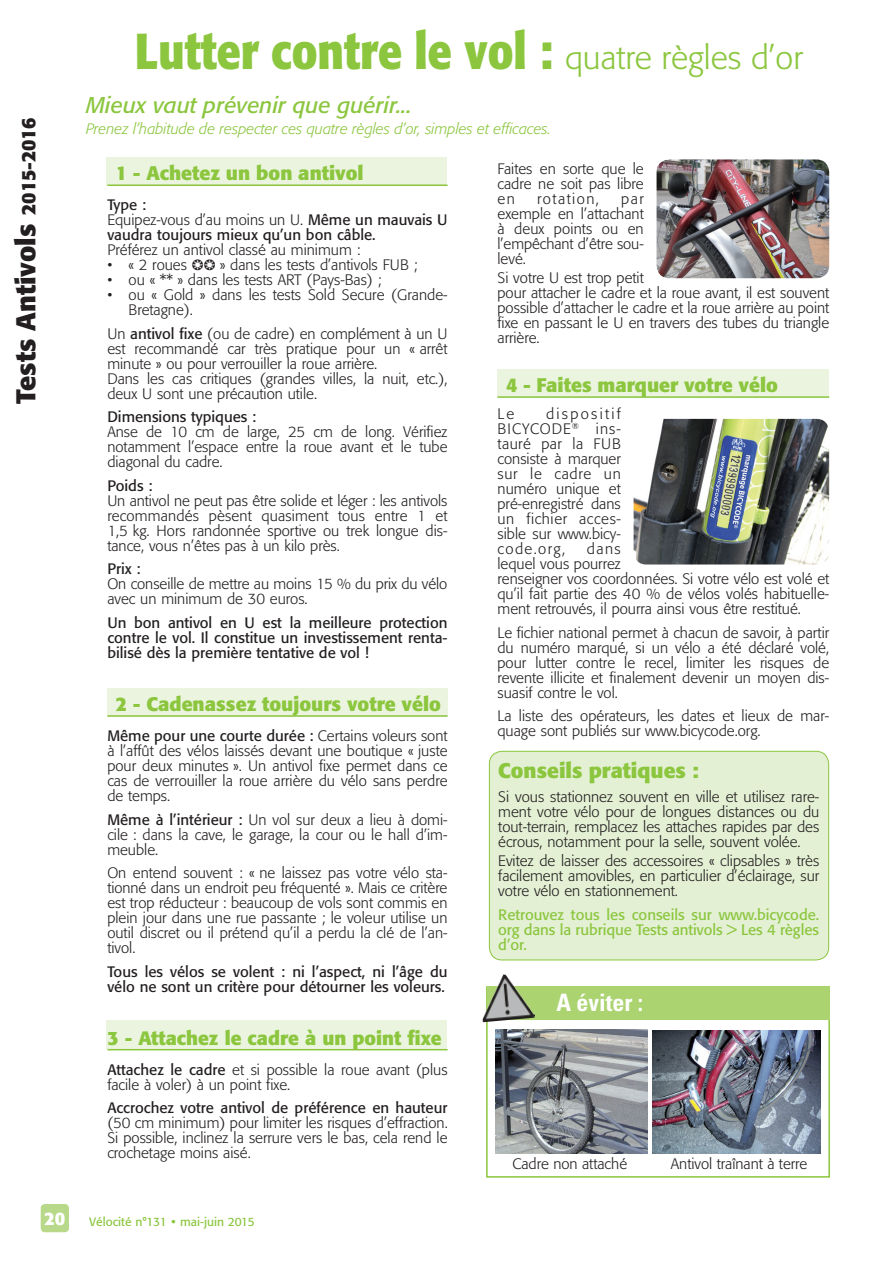
<style>
.page{position:relative;width:893px;height:1263px;background:#fff}
.page>*{position:absolute;margin:0;border:0;box-sizing:border-box;transform-origin:0 0}
.t1{font:700 49.8px "Formata";color:#8bc63e;scale:.86 1}
.t2{font:700 27px "Formata";color:#231f20}
.t3{font:700 condensed 24px "Univers";color:#fff}
.t4{font:italic 22.5px "Formata";color:#8bc63e}
.t5{font:700 21px "Formata";color:#8bc63e}
.t6{font:700 19.5px "Formata";color:#8bc63e}
.t7{font:700 19.2px "Formata";color:#8bc63e}
.t8{font:700 18px "Formata";color:#fff}
.t9{font:300 15px/15px "Formata";color:#231f20;text-align:justify}
.t10{font:15px/15px "Formata";color:#231f20}
.t11{font:15px/15px "Formata";letter-spacing:-.005em;color:#8bc63e;text-align:justify}
.t12{font:italic 300 15px "Formata";color:#8bc63e}
.t13{font:300 15px "Formata";letter-spacing:.095em;color:#231f20}
.t14{font:12px "Formata";color:#8bc63e}
.s1{font-size:19.5px}
.s2{font-weight:300;font-size:32.85px}
.s3{font-weight:300}
.s4{font-weight:400}
</style>
<div class="page">
<div style="left:41px;top:1204px;width:28px;height:28px;background:#b8d989;border-radius:4px"></div>
<div style="left:497px;top:369px;width:332px;height:29px;background:#ebf4de"></div>
<div style="left:106px;top:1020px;width:340px;height:29px;background:#ebf4de"></div>
<div style="left:107px;top:688px;width:341px;height:29px;background:#ebf4de"></div>
<div style="left:106px;top:157px;width:341px;height:29px;background:#ebf4de"></div>
<img style="left:634px;top:419px;width:195px;height:145px">
<img style="left:657px;top:159px;width:172px;height:119px">
<div style="left:486px;top:986px;width:344px;height:191px;background:#fff;border:2px solid #8bc63e"></div>
<img style="left:652px;top:1030px;width:168px;height:123px">
<img style="left:495px;top:1029px;width:152px;height:124px">
<div style="left:489px;top:751px;width:340px;height:209px;background:#e4f0d4;border-radius:13px"></div>
<div style="left:489px;top:751px;width:340px;height:209px;border:1px solid #8bc63e;border-radius:13px"></div>
<div style="left:487px;top:986px;width:342px;height:34px;background:#abd370"></div>
<img style="left:482px;top:974px;width:53px;height:48px">
<hr style="left:107px;top:184px;width:341px;height:2px;background:#8bc63e">
<hr style="left:107px;top:715px;width:341px;height:2px;background:#8bc63e">
<hr style="left:107px;top:1049px;width:341px;height:1px;background:#8bc63e">
<hr style="left:497px;top:396px;width:332px;height:2px;background:#8bc63e">
<h2 class="t2" style="left:9px;top:403px;width:288px;rotate:-90deg">Tests Antivols <span class="s1">2015-2016</span></h2>
<h1 class="t1" style="left:135px;top:20px;width:778px">Lutter contre le vol : <span class="s2">quatre règles d’or</span></h1>
<h3 class="t4" style="left:86px;top:92px;width:327px">Mieux vaut prévenir que guérir...</h3>
<p class="t12" style="left:86px;top:120px;width:466px">Prenez l’habitude de respecter ces quatre règles d’or, simples et efficaces.</p>
<h3 class="t6" style="left:116px;top:161px;width:249px">1 - Achetez un bon antivol</h3>
<p class="t10" style="left:107px;top:197px;width:342px">Type :<br><span class="s3">Equipez-vous d’au moins un U.</span> Même un mauvais U vaudra toujours mieux qu’un bon câble.</p>
<p class="t9" style="left:107px;top:243px;width:255px">Préférez un antivol classé au minimum :</p>
<p class="t9" style="left:107px;top:258px;width:312px">• « 2 roues ❂❂ » dans les tests d’antivols FUB ;</p>
<p class="t9" style="left:107px;top:273px;width:276px">• ou « ** » dans les tests ART (Pays-Bas) ;</p>
<p class="t9" style="left:129px;top:288px;width:320px;text-indent:-21px">• ou « Gold » dans les tests Sold Secure (Grande-<br>Bretagne).</p>
<p class="t9" style="left:107px;top:326px;width:342px;text-align:left">Un <span class="s4">antivol fixe</span> (ou de cadre) en complément à un U est recommandé car très pratique pour un « arrêt minute » ou pour verrouiller la roue arrière.<br>Dans les cas critiques (grandes villes, la nuit, etc.), deux U sont une précaution utile.</p>
<p class="t10" style="left:107px;top:409px;width:150px">Dimensions typiques :</p>
<p class="t9" style="left:107px;top:425px;width:342px">Anse de 10 cm de large, 25 cm de long. Vérifiez notamment l’espace entre la roue avant et le tube diagonal du cadre.</p>
<p class="t10" style="left:107px;top:478px;width:47px">Poids :</p>
<p class="t9" style="left:107px;top:493px;width:342px">Un antivol ne peut pas être solide et léger : les antivols recommandés pèsent quasiment tous entre 1 et 1,5 kg. Hors randonnée sportive ou trek longue dis&shy;tance, vous n’êtes pas à un kilo près.</p>
<p class="t10" style="left:107px;top:561px;width:35px">Prix :</p>
<p class="t9" style="left:107px;top:577px;width:342px">On conseille de mettre au moins 15 % du prix du vélo avec un minimum de 30 euros.</p>
<p class="t10" style="left:107px;top:615px;width:342px;text-align:justify">Un bon antivol en U est la meilleure protection contre le vol. Il constitue un investissement renta&shy;bilisé dès la première tentative de vol !</p>
<h3 class="t6" style="left:116px;top:692px;width:327px">2 - Cadenassez toujours votre vélo</h3>
<p class="t9" style="left:107px;top:728px;width:342px"><span class="s4">Même pour une courte durée :</span> Certains voleurs sont à l’affût des vélos laissés devant une boutique « juste pour deux minutes ». Un antivol fixe permet dans ce cas de verrouiller la roue arrière du vélo sans perdre de temps.</p>
<p class="t9" style="left:107px;top:812px;width:342px"><span class="s4">Même à l’intérieur :</span> Un vol sur deux a lieu à domi&shy;cile : dans la cave, le garage, la cour ou le hall d’im&shy;meuble.</p>
<p class="t9" style="left:107px;top:865px;width:342px">On entend souvent : « ne laissez pas votre vélo sta&shy;tionné dans un endroit peu fréquenté ». Mais ce critère est trop réducteur : beaucoup de vols sont commis en plein jour dans une rue passante ; le voleur utilise un outil discret ou il prétend qu’il a perdu la clé de l’an&shy;tivol.</p>
<p class="t10" style="left:107px;top:964px;width:342px">Tous les vélos se volent : ni l’aspect, ni l’âge du vélo ne sont un critère pour détourner les voleurs.</p>
<p class="t7" style="left:107px;top:1026px;width:336px">3 - Attachez le cadre à un point fixe</p>
<p class="t9" style="left:107px;top:1062px;width:342px"><span class="s4">Attachez le cadre</span> et si possible la roue avant (plus facile à voler) à un point fixe.</p>
<p class="t10" style="left:107px;top:1100px;width:342px">Accrochez votre antivol de préférence en hauteur</p>
<p class="t9" style="left:107px;top:1115px;width:342px">(50 cm minimum) pour limiter les risques d’effraction.<br>Si possible, inclinez la serrure vers le bas, cela rend le crochetage moins aisé.</p>
<p class="t9" style="left:497px;top:161px;width:148px">Faites en sorte que le cadre ne soit pas libre en</p>
<p class="t13" style="left:537px;top:190px;width:63px">rotation,</p>
<p class="t9" style="left:497px;top:191px;width:148px;text-indent:124px">par exemple en l’attachant à deux points ou en l’empêchant d’être sou&shy;levé.</p>
<p class="t9" style="left:497px;top:270px;width:333px;text-align:left">Si votre U est trop petit<br>pour attacher le cadre et la roue avant, il est souvent possible d’attacher le cadre et la roue arrière au point fixe en passant le U en travers des tubes du triangle arrière.</p>
<h3 class="t6" style="left:506px;top:373px;width:273px">4 - Faites marquer votre vélo</h3>
<p class="t9" style="left:497px;top:406px;width:18px">Le</p>
<p class="t9" style="left:497px;top:406px;width:125px;text-indent:49px">dispositif BICYCODE<sup>®</sup> ins&shy;tauré par la FUB consiste à marquer sur le cadre un numéro unique et pré-enregistré dans un fichier acces&shy;sible sur www.bicy&shy;code.org,</p>
<p class="t9" style="left:497px;top:541px;width:333px;text-align:left;text-indent:89px">dans<br>lequel vous pourrez<br>renseigner vos coordonnées. Si votre vélo est volé et qu’il fait partie des 40 % de vélos volés habituelle&shy;ment retrouvés, il pourra ainsi vous être restitué.</p>
<p class="t9" style="left:497px;top:625px;width:333px">Le fichier national permet à chacun de savoir, à partir du numéro marqué, si un vélo a été déclaré volé, pour lutter contre le recel, limiter les risques de revente illicite et finalement devenir un moyen dis&shy;suasif contre le vol.</p>
<p class="t9" style="left:497px;top:708px;width:333px">La liste des opérateurs, les dates et lieux de mar&shy;quage sont publiés sur www.bicycode.org.</p>
<h3 class="t5" style="left:498px;top:757px;width:202px">Conseils pratiques :</h3>
<p class="t9" style="left:498px;top:789px;width:323px">Si vous stationnez souvent en ville et utilisez rare&shy;ment votre vélo pour de longues distances ou du tout-terrain, remplacez les attaches rapides par des écrous, notamment pour la selle, souvent volée.</p>
<p class="t9" style="left:498px;top:854px;width:323px">Evitez de laisser des accessoires « clipsables » très facilement amovibles, en particulier d’éclairage, sur votre vélo en stationnement.</p>
<p class="t11" style="left:498px;top:907px;width:323px">Retrouvez tous les conseils sur www.bicycode. org dans la rubrique Tests antivols &gt; Les 4 règles d’or.</p>
<h3 class="t3" style="left:556px;top:988px;width:88px">A éviter :</h3>
<p class="t9" style="left:512px;top:1156px;width:116px">Cadre non attaché</p>
<p class="t9" style="left:671px;top:1156px;width:138px">Antivol traînant à terre</p>
<p class="t8" style="left:44px;top:1208px;width:22px">20</p>
<p class="t14" style="left:89px;top:1214px;width:167px">Vélocité n°131 • mai-juin 2015</p>
</div>
